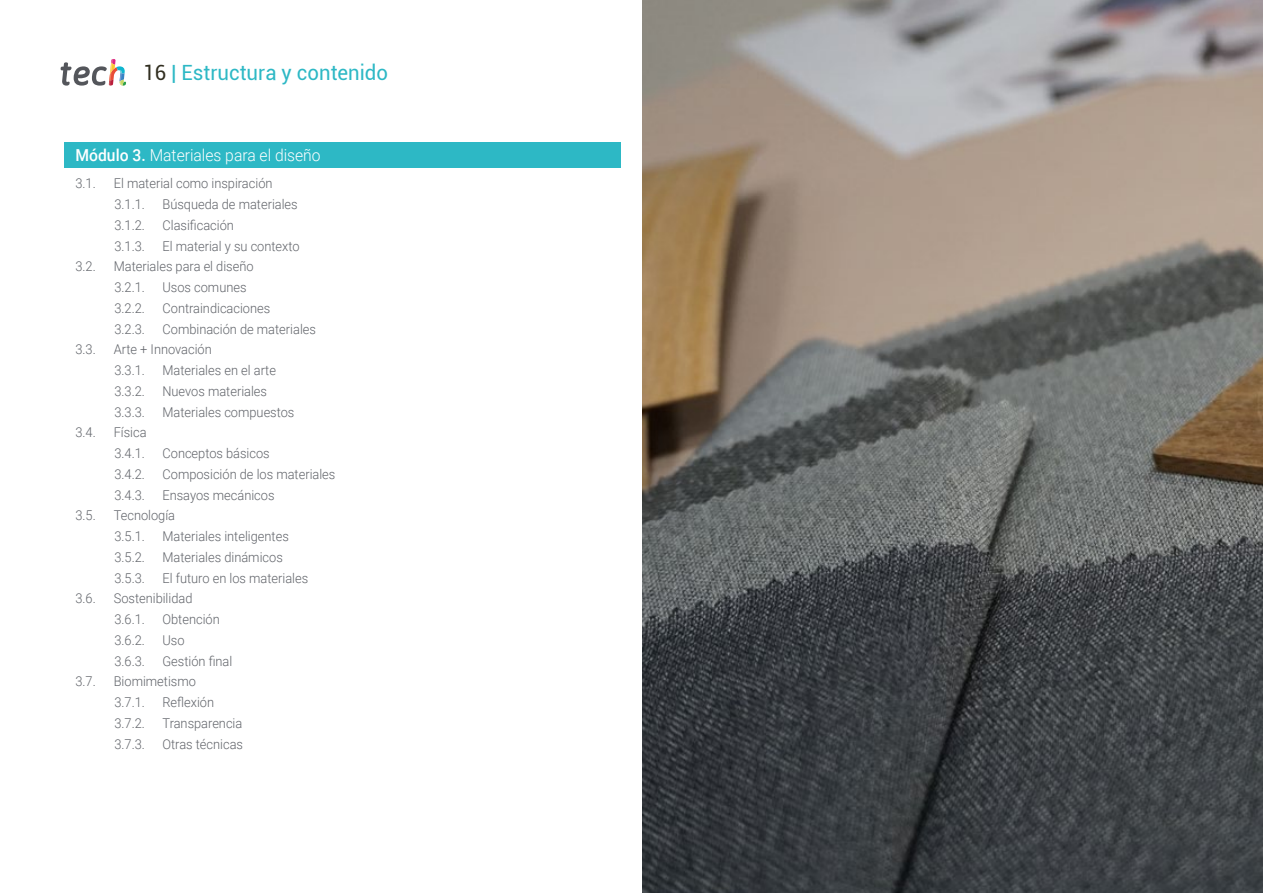
<style>
.page{position:relative;width:1263px;height:893px;background:#fff}
.page>*{position:absolute;margin:0;border:0;box-sizing:border-box;transform-origin:0 0}
.t1{font:21px "Roboto";color:#2db8c5}
.t2{font:300 16.5px "Roboto";color:#fff;scale:.95 1}
.t3{font:300 13.5px/20.7px "Roboto";color:#61646a;scale:.95 1}
.s1{color:#312e20}
.s2{font-weight:500}
</style>
<div class="page">
<svg style="left:61px;top:59px;width:65px;height:27px"></svg>
<div style="left:64px;top:142px;width:557px;height:25px;background:#2db8c5"></div>
<img style="left:642px;top:0;width:621px;height:893px">
<h1 class="t1" style="left:144px;top:57px;width:246px"><span class="s1">16</span> | Estructura y contenido</h1>
<p class="t2" style="left:75px;top:144px;width:260px"><span class="s2">Módulo 3.</span> Materiales para el diseño</p>
<p class="t3" style="left:75px;top:173px;width:23px">3.1.</p>
<p class="t3" style="left:114px;top:173px;width:169px">El material como inspiración<br>3.1.1.</p>
<p class="t3" style="left:162px;top:193px;width:144px">Búsqueda de materiales</p>
<p class="t3" style="left:114px;top:214px;width:34px">3.1.2.</p>
<p class="t3" style="left:162px;top:214px;width:77px">Clasificación</p>
<p class="t3" style="left:114px;top:235px;width:34px">3.1.3.</p>
<p class="t3" style="left:162px;top:235px;width:146px">El material y su contexto</p>
<p class="t3" style="left:75px;top:256px;width:23px">3.2.</p>
<p class="t3" style="left:114px;top:256px;width:149px">Materiales para el diseño<br>3.2.1.</p>
<p class="t3" style="left:162px;top:276px;width:90px">Usos comunes</p>
<p class="t3" style="left:114px;top:297px;width:34px">3.2.2.</p>
<p class="t3" style="left:162px;top:297px;width:115px">Contraindicaciones</p>
<p class="t3" style="left:114px;top:318px;width:34px">3.2.3.</p>
<p class="t3" style="left:162px;top:318px;width:163px">Combinación de materiales</p>
<p class="t3" style="left:75px;top:339px;width:23px">3.3.</p>
<p class="t3" style="left:114px;top:339px;width:105px">Arte + Innovación<br>3.3.1.</p>
<p class="t3" style="left:162px;top:359px;width:121px">Materiales en el arte</p>
<p class="t3" style="left:114px;top:380px;width:34px">3.3.2.</p>
<p class="t3" style="left:162px;top:380px;width:112px">Nuevos materiales</p>
<p class="t3" style="left:114px;top:401px;width:34px">3.3.3.</p>
<p class="t3" style="left:162px;top:401px;width:140px">Materiales compuestos</p>
<p class="t3" style="left:75px;top:422px;width:23px">3.4.</p>
<p class="t3" style="left:114px;top:422px;width:36px">Física<br>3.4.1.</p>
<p class="t3" style="left:162px;top:442px;width:114px">Conceptos básicos</p>
<p class="t3" style="left:114px;top:463px;width:34px">3.4.2.</p>
<p class="t3" style="left:162px;top:463px;width:184px">Composición de los materiales</p>
<p class="t3" style="left:114px;top:484px;width:34px">3.4.3.</p>
<p class="t3" style="left:162px;top:484px;width:119px">Ensayos mecánicos</p>
<p class="t3" style="left:75px;top:505px;width:23px">3.5.</p>
<p class="t3" style="left:114px;top:505px;width:66px">Tecnología<br>3.5.1.</p>
<p class="t3" style="left:162px;top:525px;width:134px">Materiales inteligentes</p>
<p class="t3" style="left:114px;top:546px;width:34px">3.5.2.</p>
<p class="t3" style="left:162px;top:546px;width:128px">Materiales dinámicos</p>
<p class="t3" style="left:114px;top:567px;width:34px">3.5.3.</p>
<p class="t3" style="left:162px;top:567px;width:155px">El futuro en los materiales</p>
<p class="t3" style="left:75px;top:588px;width:23px">3.6.</p>
<p class="t3" style="left:114px;top:588px;width:84px">Sostenibilidad<br>3.6.1.</p>
<p class="t3" style="left:162px;top:608px;width:62px">Obtención</p>
<p class="t3" style="left:114px;top:629px;width:34px">3.6.2.</p>
<p class="t3" style="left:162px;top:629px;width:25px">Uso</p>
<p class="t3" style="left:114px;top:650px;width:34px">3.6.3.</p>
<p class="t3" style="left:162px;top:650px;width:75px">Gestión final</p>
<p class="t3" style="left:75px;top:671px;width:23px">3.7.</p>
<p class="t3" style="left:114px;top:671px;width:88px">Biomimetismo<br>3.7.1.</p>
<p class="t3" style="left:162px;top:691px;width:56px">Reflexión</p>
<p class="t3" style="left:114px;top:712px;width:34px">3.7.2.</p>
<p class="t3" style="left:162px;top:712px;width:86px">Transparencia</p>
<p class="t3" style="left:114px;top:733px;width:34px">3.7.3.</p>
<p class="t3" style="left:162px;top:733px;width:86px">Otras técnicas</p>
</div>
